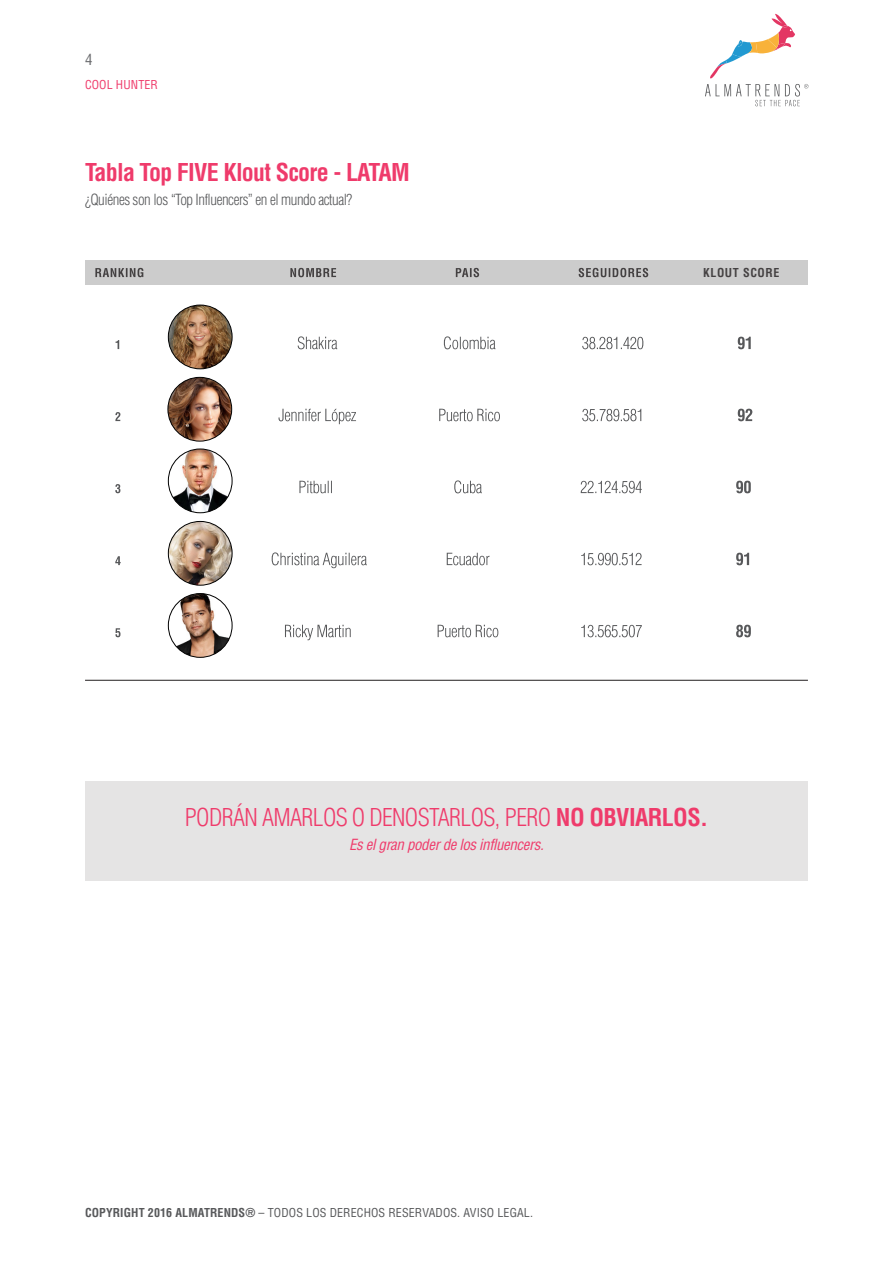
<style>
.page{position:relative;width:893px;height:1263px;background:#fff}
.page>*{position:absolute;margin:0;border:0;box-sizing:border-box;transform-origin:0 0}
.Parrafo{font:300 condensed 24px "Helvetica LT Std";letter-spacing:-.025em;color:#ef3b6b}
.Parrafo-2{font:700 condensed 24px "Helvetica LT Std";letter-spacing:-.03em;color:#ef3b6b}
.Parrafo-3{font:300 condensed 15px "Helvetica LT Std";letter-spacing:-.03em;color:#57585a}
.Parrafo-4{font:italic condensed 15px "Helvetica LT Std";letter-spacing:-.025em;color:#ef3b6b}
.t1{font:condensed 15px "Helvetica LT Std";color:#6c6d70}
.t2{font:condensed 12px "Helvetica LT Std";letter-spacing:.01em;color:#57585a}
.t3{font:condensed 12px "Helvetica LT Std";letter-spacing:.01em;color:#ef3b6b}
.t4{font:700 condensed 12px "Helvetica LT Std";letter-spacing:.05em;color:#231f20}
.s1{font-weight:700}
</style>
<div class="page">
<svg style="left:705px;top:14px;width:103px;height:92px"></svg>
<div style="left:85px;top:781px;width:723px;height:99px;background:#e5e4e4"></div>
<div style="left:85px;top:260px;width:723px;height:24px;background:#ccc"></div>
<svg style="left:95px;top:268px;width:48px;height:9px"></svg>
<svg style="left:290px;top:268px;width:46px;height:9px"></svg>
<svg style="left:456px;top:268px;width:23px;height:9px"></svg>
<svg style="left:579px;top:268px;width:69px;height:9px"></svg>
<svg style="left:115px;top:628px;width:5px;height:9px"></svg>
<svg style="left:115px;top:556px;width:6px;height:9px"></svg>
<svg style="left:115px;top:484px;width:5px;height:9px"></svg>
<svg style="left:115px;top:412px;width:5px;height:9px"></svg>
<svg style="left:116px;top:340px;width:3px;height:9px"></svg>
<svg style="left:298px;top:336px;width:39px;height:13px"></svg>
<svg style="left:299px;top:481px;width:33px;height:12px"></svg>
<svg style="left:272px;top:552px;width:95px;height:16px"></svg>
<svg style="left:285px;top:625px;width:66px;height:15px"></svg>
<hr style="left:85px;top:680px;width:723px;height:1px;background:#231f20">
<img style="left:168px;top:305px;width:64px;height:64px;border-radius:32px">
<div style="left:168px;top:305px;width:64px;height:64px;border:1px solid #000;border-radius:50%"></div>
<img style="left:168px;top:377px;width:64px;height:64px;border-radius:32px">
<div style="left:168px;top:377px;width:64px;height:64px;border:1px solid #000;border-radius:50%"></div>
<img style="left:168px;top:449px;width:64px;height:64px;border-radius:32px">
<div style="left:168px;top:449px;width:64px;height:64px;border:1px solid #000;border-radius:50%"></div>
<img style="left:168px;top:522px;width:64px;height:63px">
<div style="left:168px;top:521px;width:64px;height:65px;border:1px solid #000;border-radius:50%"></div>
<img style="left:168px;top:594px;width:64px;height:63px;border-radius:32px">
<div style="left:168px;top:593px;width:64px;height:65px;border:1px solid #000;border-radius:50%"></div>
<svg style="left:278px;top:409px;width:78px;height:15px"></svg>
<svg style="left:444px;top:336px;width:51px;height:13px"></svg>
<svg style="left:454px;top:480px;width:28px;height:13px"></svg>
<svg style="left:447px;top:553px;width:42px;height:12px"></svg>
<svg style="left:438px;top:625px;width:60px;height:12px"></svg>
<svg style="left:439px;top:409px;width:61px;height:12px"></svg>
<svg style="left:582px;top:337px;width:62px;height:12px"></svg>
<svg style="left:581px;top:481px;width:61px;height:12px"></svg>
<svg style="left:581px;top:553px;width:61px;height:12px"></svg>
<svg style="left:581px;top:625px;width:61px;height:12px"></svg>
<svg style="left:582px;top:409px;width:59px;height:12px"></svg>
<svg style="left:738px;top:337px;width:13px;height:12px"></svg>
<svg style="left:736px;top:481px;width:15px;height:12px"></svg>
<svg style="left:736px;top:553px;width:13px;height:12px"></svg>
<svg style="left:736px;top:625px;width:15px;height:12px"></svg>
<svg style="left:738px;top:409px;width:14px;height:12px"></svg>
<hr style="left:892px;top:0;width:1px;height:1263px;background:#ef3b6b">
<p class="t1" style="left:85px;top:50px;width:9px">4</p>
<p class="t3" style="left:85px;top:77px;width:74px">COOL HUNTER</p>
<p class="Parrafo-2" style="left:85px;top:157px;width:326px">Tabla Top FIVE Klout Score - LATAM</p>
<p class="Parrafo-3" style="left:85px;top:190px;width:269px">¿Quiénes son los “Top Influencers” en el mundo actual?</p>
<p class="t4" style="left:703px;top:265px;width:78px">KLOUT SCORE</p>
<p class="Parrafo" style="left:185px;top:802px;width:525px">PODRÁN AMARLOS O DENOSTARLOS, PERO <span class="s1">NO OBVIARLOS.</span></p>
<p class="Parrafo-4" style="left:349px;top:835px;width:196px">Es el gran poder de los influencers.</p>
<p class="t2" style="left:85px;top:1205px;width:450px"><span class="s1">COPYRIGHT 2016 ALMATRENDS®</span> – TODOS LOS DERECHOS RESERVADOS. AVISO LEGAL.</p>
</div>
